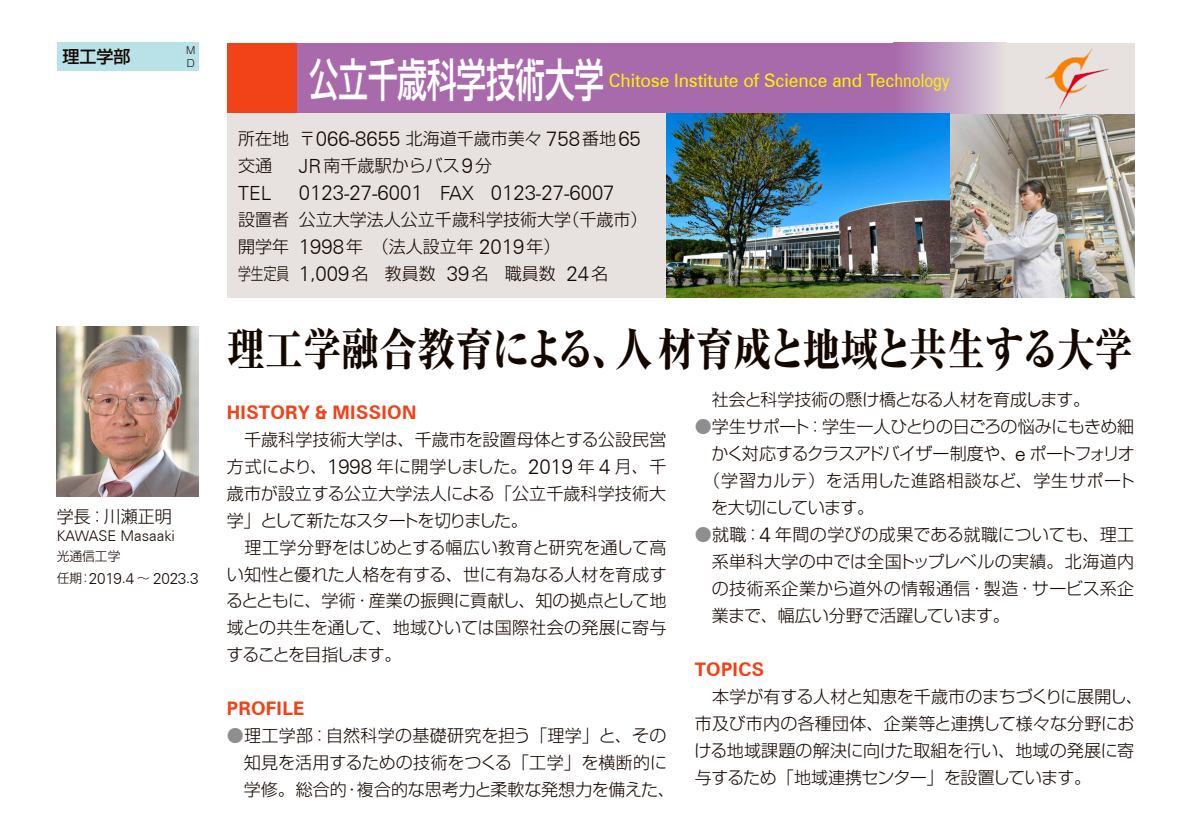
<style>
.page{position:relative;width:1191px;height:814px;background:#fff}
.page>*{position:absolute;margin:0;border:0;box-sizing:border-box;transform-origin:0 0}
.t1{font:800 45.4px "Ryumin Pro";color:#140700;scale:.84 1}
.t2{font:500 45.4px "Shin Go Pro";color:#fff;scale:.65 1}
.t3{font:300 20.4px "Zurich BT";color:#140700}
.t4{font:300 19.6px "Zurich BT";color:#140700}
.t5{font:700 18.8px "Zurich BT";letter-spacing:.02em;color:#f14218}
.t6{font:18.4px "Zurich BT";color:#fff300;scale:.95 1}
.t7{font:300 17px/27px "Shin Go Pro";color:#140700}
.t8{font:300 17px "Shin Go Pro";letter-spacing:-.02em;color:#140700}
.t9{font:300 17px "Shin Go Pro";letter-spacing:-.06em;color:#140700}
.t10{font:300 17px "Shin Go Pro";letter-spacing:.03em;color:#140700}
.t11{font:300 17px "Shin Go Pro";letter-spacing:-.03em;color:#140700}
.t12{font:300 17px "Shin Go Pro";letter-spacing:-.035em;color:#140700}
.t13{font:500 17px "Shin Go Pro";color:#140700}
.t14{font:300 15.4px "Zurich BT";letter-spacing:-.01em;color:#140700}
.t15{font:300 14.6px "Zurich BT";color:#140700}
.t16{font:300 12.8px "Shin Go Pro";color:#140700}
.t17{font:300 10px/12.8px "Shin Go Pro";color:#140700}
.s1{font-family:"Shin Go Pro";font-size:12.8px}
.s2{font-size:14.6px}
.s3{font-family:"Zurich BT";font-size:20.4px}
.s4{font-family:"Zurich BT";font-size:19.6px}
.s5{font-size:19.6px}
.s6{color:#8e8e90}
</style>
<div class="page">
<img style="left:666px;top:113px;width:468px;height:185px">
<div style="left:950px;top:43px;width:184px;height:70px;background:#e7e2e0"></div>
<div style="left:227px;top:43px;width:71px;height:70px;background:#f14218"></div>
<div style="left:298px;top:43px;width:652px;height:70px;background:#a96aac"></div>
<div style="left:893px;top:43px;width:113px;height:70px;background:linear-gradient(to right,#a667ac,#e2dfe1)"></div>
<img style="left:57px;top:326px;width:141px;height:170px">
<img style="left:1044px;top:48px;width:65px;height:61px">
<div style="left:227px;top:113px;width:439px;height:185px;background:#e7e2e0"></div>
<div style="left:57px;top:43px;width:141px;height:28px;background:#b8e2e8"></div>
<p class="t13" style="left:62px;top:43px;width:70px">理工学部</p>
<p class="t17" style="left:186px;top:43px;width:11px">Ｍ<br>Ｄ</p>
<p class="t7" style="left:57px;top:500px;width:116px">学長：川瀬正明</p>
<p class="t15" style="left:57px;top:527px;width:120px">KAWASE Masaaki</p>
<p class="t16" style="left:57px;top:546px;width:65px">光通信工学</p>
<p class="t14" style="left:57px;top:568px;width:143px"><span class="s1">任期：</span>2019<span class="s2">.</span>4 <span class="s1">～</span> 2023<span class="s2">.</span>3</p>
<h1 class="t2" style="left:309px;top:42px;width:455px">公立千歳科学技術大学</h1>
<p class="t6" style="left:609px;top:69px;width:360px">Chitose Institute of Science and Technology</p>
<p class="t7" style="left:238px;top:123px;width:404px">所在地〒<span class="s3">066</span><span class="s4">-</span><span class="s3">8655</span> 北海道千歳市美々 <span class="s3">758</span>番地<span class="s3">65</span>交通</p>
<p class="t7" style="left:299px;top:150px;width:195px"><span class="s4">JR</span>南千歳駅からバス<span class="s3">9</span>分</p>
<p class="t4" style="left:238px;top:181px;width:35px">TEL</p>
<p class="t3" style="left:299px;top:180px;width:317px">0123<span class="s5">-</span>27<span class="s5">-</span>6001 <span class="s5">FAX</span> 0123<span class="s5">-</span>27<span class="s5">-</span>6007</p>
<p class="t7" style="left:238px;top:204px;width:411px">設置者公立大学法人公立千歳科学技術大学（千歳市）開学年 <span class="s3">1998</span>年　（法人設立年 <span class="s3">2019</span>年）<br>学生定員 <span class="s3">1</span><span class="s4">,</span><span class="s3">009</span>名 教員数 <span class="s3">39</span>名 職員数 <span class="s3">24</span>名</p>
<h1 class="t1" style="left:227px;top:313px;width:1079px">理工学融合教育による、人材育成と地域と共生する大学</h1>
<p class="t11" style="left:711px;top:386px;width:380px">社会と科学技術の懸け橋となる人材を育成します。</p>
<p class="t8" style="left:694px;top:413px;width:441px"><span class="s6">●</span>学生サポート：学生一人ひとりの日ごろの悩みにもきめ細</p>
<p class="t9" style="left:711px;top:440px;width:425px">かく対応するクラスアドバイザー制度や、<span class="s4">e</span> ポートフォリオ</p>
<p class="t10" style="left:703px;top:467px;width:433px">（学習カルテ）を活用した進路相談など、学生サポート</p>
<p class="t12" style="left:711px;top:494px;width:164px">を大切にしています。</p>
<p class="t7" style="left:711px;top:519px;width:424px;text-align:justify;text-indent:-17px"><span class="s6">●</span>就職：<span class="s3">4</span> 年間の学びの成果である就職についても、理工系単科大学の中では全国トップレベルの実績。北海道内の技術系企業から道外の情報通信・製造・サービス系企業まで、幅広い分野で活躍しています。</p>
<p class="t5" style="left:694px;top:657px;width:71px">TOPICS</p>
<p class="t7" style="left:694px;top:680px;width:450px">　本学が有する人材と知恵を千歳市のまちづくりに展開し、市及び市内の各種団体、企業等と連携して様々な分野における地域課題の解決に向けた取組を行い、地域の発展に寄与するため「地域連携センター」を設置しています。</p>
<p class="t5" style="left:227px;top:401px;width:191px">HISTORY &amp; MISSION</p>
<p class="t7" style="left:226px;top:424px;width:442px">　千歳科学技術大学は、千歳市を設置母体とする公設民営方式により、<span class="s3">1998</span> 年に開学しました。<span class="s3">2019</span> 年 <span class="s3">4</span> 月、千歳市が設立する公立大学法人による「公立千歳科学技術大学」として新たなスタートを切りました。<br>　理工学分野をはじめとする幅広い教育と研究を通して高い知性と優れた人格を有する、世に有為なる人材を育成するとともに、学術・産業の振興に貢献し、知の拠点として地域との共生を通して、地域ひいては国際社会の発展に寄与することを目指します。</p>
<p class="t5" style="left:227px;top:697px;width:79px">PROFILE</p>
<p class="t7" style="left:244px;top:720px;width:432px;text-indent:-17px"><span class="s6">●</span>理工学部：自然科学の基礎研究を担う「理学」と、その知見を活用するための技術をつくる「工学」を横断的に学修。総合的・複合的な思考力と柔軟な発想力を備えた、</p>
</div>
